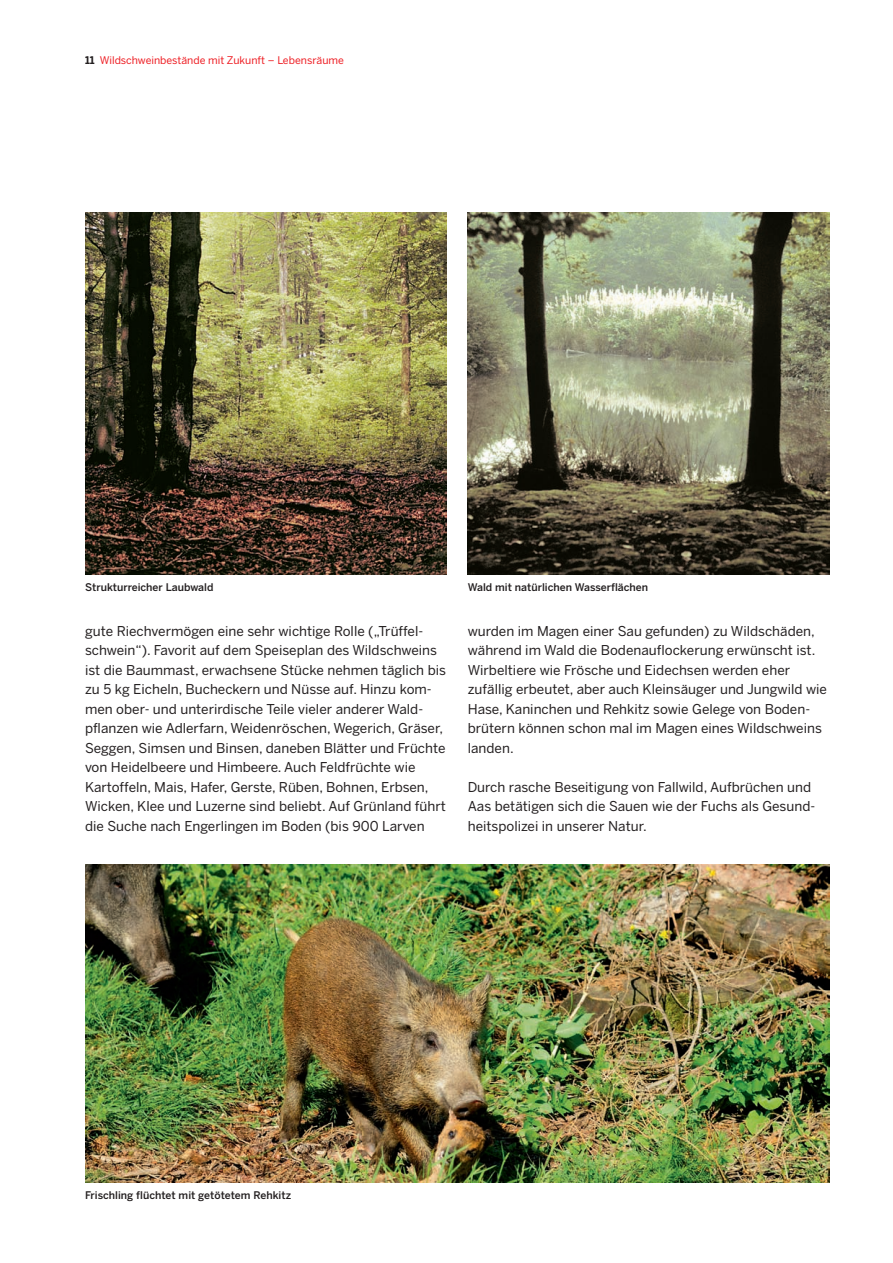
<style>
.page{position:relative;width:893px;height:1263px;background:#fff}
.page>*{position:absolute;margin:0;border:0;box-sizing:border-box;transform-origin:0 0}
.t1{font:13.5px/19.5px "Benton Sans";color:#231f20}
.t2{font:500 10.5px "Benton Sans";color:#231f20}
.t3{font:10.5px "Benton Sans";color:#ee1d23}
.s1{font-weight:700;color:#231f20}
</style>
<div class="page">
<img style="left:85px;top:213px;width:361px;height:361px">
<img style="left:468px;top:213px;width:361px;height:361px">
<img style="left:85px;top:865px;width:744px;height:317px">
<p class="t3" style="left:85px;top:54px;width:260px"><span class="s1">11</span> Wildschweinbestände mit Zukunft – Lebensräume</p>
<p class="t2" style="left:85px;top:581px;width:130px">Strukturreicher Laubwald</p>
<p class="t2" style="left:468px;top:581px;width:182px">Wald mit natürlichen Wasserflächen</p>
<p class="t1" style="left:85px;top:621px;width:362px">gute Riechvermögen eine sehr wichtige Rolle („Trüffel&shy;schwein“). Favorit auf dem Speiseplan des Wildschweins ist die Baummast, erwachsene Stücke nehmen täglich bis zu 5 kg Eicheln, Bucheckern und Nüsse auf. Hinzu kom&shy;men ober- und unterirdische Teile vieler anderer Wald&shy;pflanzen wie Adlerfarn, Weidenröschen, Wegerich, Gräser, Seggen, Simsen und Binsen, daneben Blätter und Früchte von Heidelbeere und Himbeere. Auch Feldfrüchte wie Kartoffeln, Mais, Hafer, Gerste, Rüben, Bohnen, Erbsen, Wicken, Klee und Luzerne sind beliebt. Auf Grünland führt die Suche nach Engerlingen im Boden (bis 900 Larven</p>
<p class="t1" style="left:468px;top:621px;width:361px">wurden im Magen einer Sau gefunden) zu Wildschäden, während im Wald die Bodenauflockerung erwünscht ist.<br>Wirbeltiere wie Frösche und Eidechsen werden eher zufällig erbeutet, aber auch Kleinsäuger und Jungwild wie Hase, Kaninchen und Rehkitz sowie Gelege von Boden&shy;brütern können schon mal im Magen eines Wildschweins landen.</p>
<p class="t1" style="left:468px;top:777px;width:349px">Durch rasche Beseitigung von Fallwild, Aufbrüchen und<br>Aas betätigen sich die Sauen wie der Fuchs als Gesund&shy;heitspolizei in unserer Natur.</p>
<p class="t2" style="left:85px;top:1189px;width:208px">Frischling flüchtet mit getötetem Rehkitz</p>
</div>
